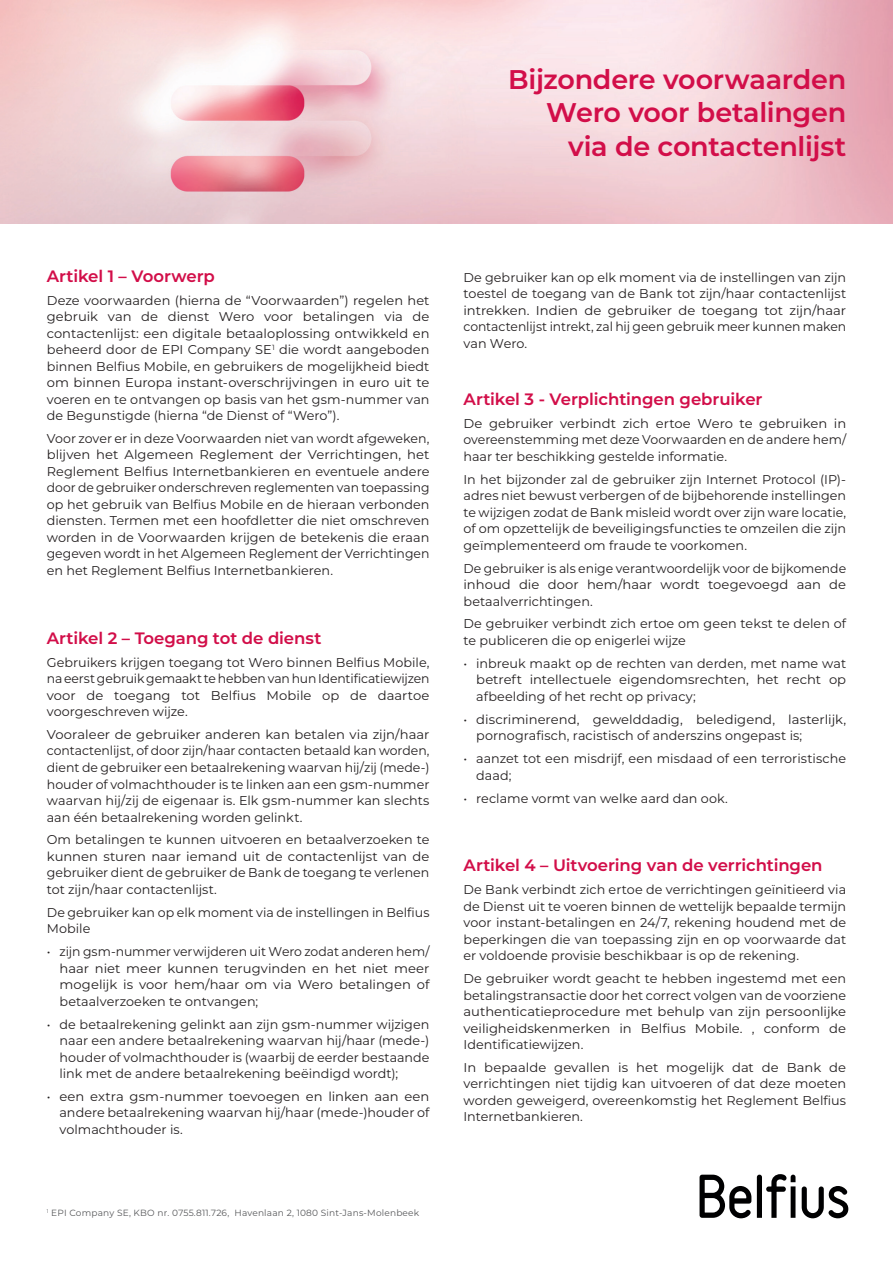
<style>
.page{position:relative;width:893px;height:1263px;background:#fff}
.page>*{position:absolute;margin:0;border:0;box-sizing:border-box;transform-origin:0 0}
.t1{font:700 27px/33.3px "Belfius 21";letter-spacing:-.01em;color:#d20e49;text-align:right}
.t2{font:700 16.5px "Belfius 21";letter-spacing:-.005em;color:#d20e49}
.t3{font:12.75px/16.5px "Belfius 21";color:#231f20;text-align:justify}
.t4{font:9px "Belfius 21";letter-spacing:.02em;color:#57585a}
</style>
<div class="page">
<img style="left:0;top:0;width:893px;height:223px">
<svg style="left:699px;top:1175px;width:52px;height:43px"></svg>
<svg style="left:757px;top:1174px;width:38px;height:44px"></svg>
<svg style="left:802px;top:1186px;width:46px;height:32px"></svg>
<h1 class="t1" style="left:508px;top:63px;width:340px">Bijzondere voorwaarden<br>Wero voor betalingen via de contactenlijst</h1>
<p class="t2" style="left:47px;top:265px;width:170px">Artikel 1 – Voorwerp</p>
<p class="t3" style="left:47px;top:292px;width:384px">Deze voorwaarden (hierna de “Voorwaarden”) regelen het gebruik van de dienst Wero voor betalingen via de contactenlijst: een digitale betaaloplossing ontwikkeld en beheerd door de EPI Company SE<sup>1</sup> die wordt aangeboden binnen Belfius Mobile, en gebruikers de mogelijkheid biedt om binnen Europa instant-overschrijvingen in euro uit te voeren en te ontvangen op basis van het gsm-nummer van de Begunstigde (hierna “de Dienst of “Wero”).</p>
<p class="t3" style="left:47px;top:430px;width:384px">Voor zover er in deze Voorwaarden niet van wordt afgeweken, blijven het Algemeen Reglement der Verrichtingen, het Reglement Belfius Internetbankieren en eventuele andere door de gebruiker onderschreven reglementen van toepassing op het gebruik van Belfius Mobile en de hieraan verbonden diensten. Termen met een hoofdletter die niet omschreven worden in de Voorwaarden krijgen de betekenis die eraan gegeven wordt in het Algemeen Reglement der Verrichtingen en het Reglement Belfius Internetbankieren.</p>
<p class="t2" style="left:47px;top:627px;width:276px">Artikel 2 – Toegang tot de dienst</p>
<p class="t3" style="left:47px;top:654px;width:384px">Gebruikers krijgen toegang tot Wero binnen Belfius Mobile, na eerst gebruik gemaakt te hebben van hun Identificatiewijzen voor de toegang tot Belfius Mobile op de daartoe voorgeschreven wijze.</p>
<p class="t3" style="left:47px;top:726px;width:384px">Vooraleer de gebruiker anderen kan betalen via zijn/haar contactenlijst, of door zijn/haar contacten betaald kan worden, dient de gebruiker een betaalrekening waarvan hij/zij (mede-) houder of volmachthouder is te linken aan een gsm-nummer waarvan hij/zij de eigenaar is. Elk gsm-nummer kan slechts aan één betaalrekening worden gelinkt.</p>
<p class="t3" style="left:47px;top:831px;width:384px">Om betalingen te kunnen uitvoeren en betaalverzoeken te kunnen sturen naar iemand uit de contactenlijst van de gebruiker dient de gebruiker de Bank de toegang te verlenen tot zijn/haar contactenlijst.</p>
<p class="t3" style="left:47px;top:904px;width:384px">De gebruiker kan op elk moment via de instellingen in Belfius<br>Mobile</p>
<p class="t3" style="left:60px;top:943px;width:371px;text-indent:-13px">• zijn gsm-nummer verwijderen uit Wero zodat anderen hem/ haar niet meer kunnen terugvinden en het niet meer mogelijk is voor hem/haar om via Wero betalingen of betaalverzoeken te ontvangen;</p>
<p class="t3" style="left:60px;top:1016px;width:371px;text-indent:-13px">• de betaalrekening gelinkt aan zijn gsm-nummer wijzigen naar een andere betaalrekening waarvan hij/haar (mede-) houder of volmachthouder is (waarbij de eerder bestaande link met de andere betaalrekening beëindigd wordt);</p>
<p class="t3" style="left:60px;top:1088px;width:371px;text-indent:-13px">• een extra gsm-nummer toevoegen en linken aan een andere betaalrekening waarvan hij/haar (mede-)houder of volmachthouder is.</p>
<p class="t4" style="left:47px;top:1207px;width:374px"><sup>1</sup> EPI Company SE, KBO nr. 0755.811.726, Havenlaan 2, 1080 Sint-Jans-Molenbeek</p>
<p class="t3" style="left:463px;top:269px;width:384px">De gebruiker kan op elk moment via de instellingen van zijn toestel de toegang van de Bank tot zijn/haar contactenlijst intrekken. Indien de gebruiker de toegang tot zijn/haar contactenlijst intrekt, zal hij geen gebruik meer kunnen maken van Wero.</p>
<p class="t2" style="left:463px;top:389px;width:301px">Artikel 3 - Verplichtingen gebruiker</p>
<p class="t3" style="left:463px;top:415px;width:384px">De gebruiker verbindt zich ertoe Wero te gebruiken in overeenstemming met deze Voorwaarden en de andere hem/ haar ter beschikking gestelde informatie.</p>
<p class="t3" style="left:463px;top:471px;width:384px">In het bijzonder zal de gebruiker zijn Internet Protocol (IP)- adres niet bewust verbergen of de bijbehorende instellingen te wijzigen zodat de Bank misleid wordt over zijn ware locatie, of om opzettelijk de beveiligingsfuncties te omzeilen die zijn geïmplementeerd om fraude te voorkomen.</p>
<p class="t3" style="left:463px;top:560px;width:384px">De gebruiker is als enige verantwoordelijk voor de bijkomende inhoud die door hem/haar wordt toegevoegd aan de betaalverrichtingen.</p>
<p class="t3" style="left:463px;top:616px;width:384px">De gebruiker verbindt zich ertoe om geen tekst te delen of te publiceren die op enigerlei wijze</p>
<p class="t3" style="left:476px;top:655px;width:371px;text-indent:-13px">• inbreuk maakt op de rechten van derden, met name wat betreft intellectuele eigendomsrechten, het recht op afbeelding of het recht op privacy;</p>
<p class="t3" style="left:476px;top:711px;width:371px;text-indent:-13px">• discriminerend, gewelddadig, beledigend, lasterlijk, pornografisch, racistisch of anderszins ongepast is;</p>
<p class="t3" style="left:476px;top:750px;width:371px;text-indent:-13px">• aanzet tot een misdrijf, een misdaad of een terroristische daad;</p>
<p class="t3" style="left:463px;top:790px;width:266px">• reclame vormt van welke aard dan ook.</p>
<p class="t2" style="left:463px;top:855px;width:361px">Artikel 4 – Uitvoering van de verrichtingen</p>
<p class="t3" style="left:463px;top:881px;width:384px">De Bank verbindt zich ertoe de verrichtingen geïnitieerd via de Dienst uit te voeren binnen de wettelijk bepaalde termijn voor instant-betalingen en 24/7, rekening houdend met de beperkingen die van toepassing zijn en op voorwaarde dat er voldoende provisie beschikbaar is op de rekening.</p>
<p class="t3" style="left:463px;top:970px;width:384px">De gebruiker wordt geacht te hebben ingestemd met een betalingstransactie door het correct volgen van de voorziene authenticatieprocedure met behulp van zijn persoonlijke veiligheidskenmerken in Belfius Mobile. , conform de Identificatiewijzen.</p>
<p class="t3" style="left:463px;top:1059px;width:384px">In bepaalde gevallen is het mogelijk dat de Bank de verrichtingen niet tijdig kan uitvoeren of dat deze moeten worden geweigerd, overeenkomstig het Reglement Belfius Internetbankieren.</p>
</div>
